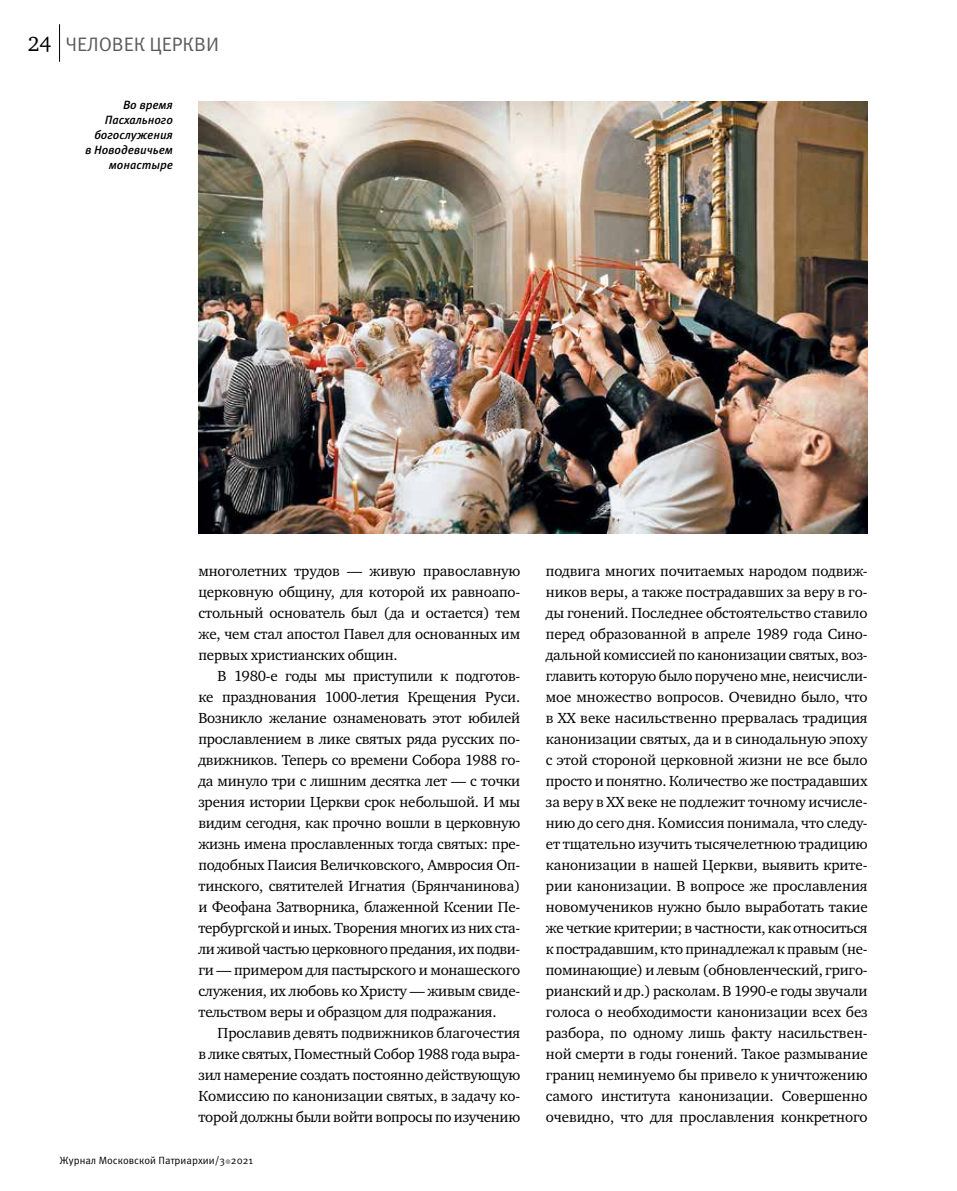
<style>
.page{position:relative;width:957px;height:1191px;background:#fff}
.page>*{position:absolute;margin:0;border:0;box-sizing:border-box;transform-origin:0 0}
.t1{font:19.5px "Meta Pro";letter-spacing:-.005em;color:#58595b}
.t2{font:15px/21px "Charter ITC";letter-spacing:-.01em;color:#000;text-align:justify}
.t3{font:italic 500 12px/15px "Meta Pro";letter-spacing:-.005em;color:#000;text-align:right}
.t4{font:10.5px "Meta Pro";color:#000}
.s1{font-family:"Charter ITC";font-size:21px;color:#000}
</style>
<div class="page">
<hr style="left:59px;top:24px;width:1px;height:38px;background:#000">
<svg style="left:225px;top:1159px;width:5px;height:5px"></svg>
<img style="left:198px;top:102px;width:669px;height:432px">
<h1 class="t1" style="left:28px;top:32px;width:193px"><span class="s1">24</span> ЧЕЛОВЕК ЦЕРКВИ</h1>
<p class="t3" style="left:85px;top:98px;width:89px">Во время<br>Пасхального богослужения в Новодевичьем монастыре</p>
<p class="t2" style="left:198px;top:560px;width:323px">многолетних трудов — живую православную церковную общину, для которой их равноапо&shy;стольный основатель был (да и остается) тем же, чем стал апостол Павел для основанных им первых христианских общин.</p>
<p class="t2" style="left:198px;top:665px;width:323px;text-indent:19px">В 1980-е годы мы приступили к подготов&shy;ке празднования 1000-летия Крещения Руси.<br>Возникло желание ознаменовать этот юбилей прославлением в лике святых ряда русских по&shy;движников. Теперь со времени Собора 1988 го&shy;да минуло три с лишним десятка лет — с точки зрения истории Церкви срок небольшой. И мы видим сегодня, как прочно вошли в церковную жизнь имена прославленных тогда святых: пре&shy;подобных Паисия Величковского, Амвросия Оп&shy;тинского, святителей Игнатия (Брянчанинова) и Феофана Затворника, блаженной Ксении Пе&shy;тербургской и иных. Творения многих из них ста&shy;ли живой частью церковного предания, их подви&shy;ги — примером для пастырского и монашеского служения, их любовь ко Христу — живым свиде&shy;тельством веры и образцом для подражания.</p>
<p class="t2" style="left:198px;top:1022px;width:323px;text-indent:19px">Прославив девять подвижников благочестия в лике святых, Поместный Собор 1988 года выра&shy;зил намерение создать постоянно действующую Комиссию по канонизации святых, в задачу ко&shy;торой должны были войти вопросы по изучению</p>
<p class="t4" style="left:60px;top:1153px;width:195px">Журнал Московской Патриархии/3 2021</p>
<p class="t2" style="left:546px;top:560px;width:323px">подвига многих почитаемых народом подвиж&shy;ников веры, а также пострадавших за веру в го&shy;ды гонений. Последнее обстоятельство ставило перед образованной в апреле 1989 года Сино&shy;дальной комиссией по канонизации святых, воз&shy;главить которую было поручено мне, неисчисли&shy;мое множество вопросов. Очевидно было, что в ХХ веке насильственно прервалась традиция канонизации святых, да и в синодальную эпоху с этой стороной церковной жизни не все было просто и понятно. Количество же пострадавших за веру в ХХ веке не подлежит точному исчисле&shy;нию до сего дня. Комиссия понимала, что следу&shy;ет тщательно изучить тысячелетнюю традицию канонизации в нашей Церкви, выявить крите&shy;рии канонизации. В вопросе же прославления новомучеников нужно было выработать такие же четкие критерии; в частности, как относиться к пострадавшим, кто принадлежал к правым (не&shy;поминающие) и левым (обновленческий, григо&shy;рианский и др.) расколам. В 1990-е годы звучали голоса о необходимости канонизации всех без разбора, по одному лишь факту насильствен&shy;ной смерти в годы гонений. Такое размывание границ неминуемо бы привело к уничтожению самого института канонизации. Совершенно очевидно, что для прославления конкретного</p>
</div>
